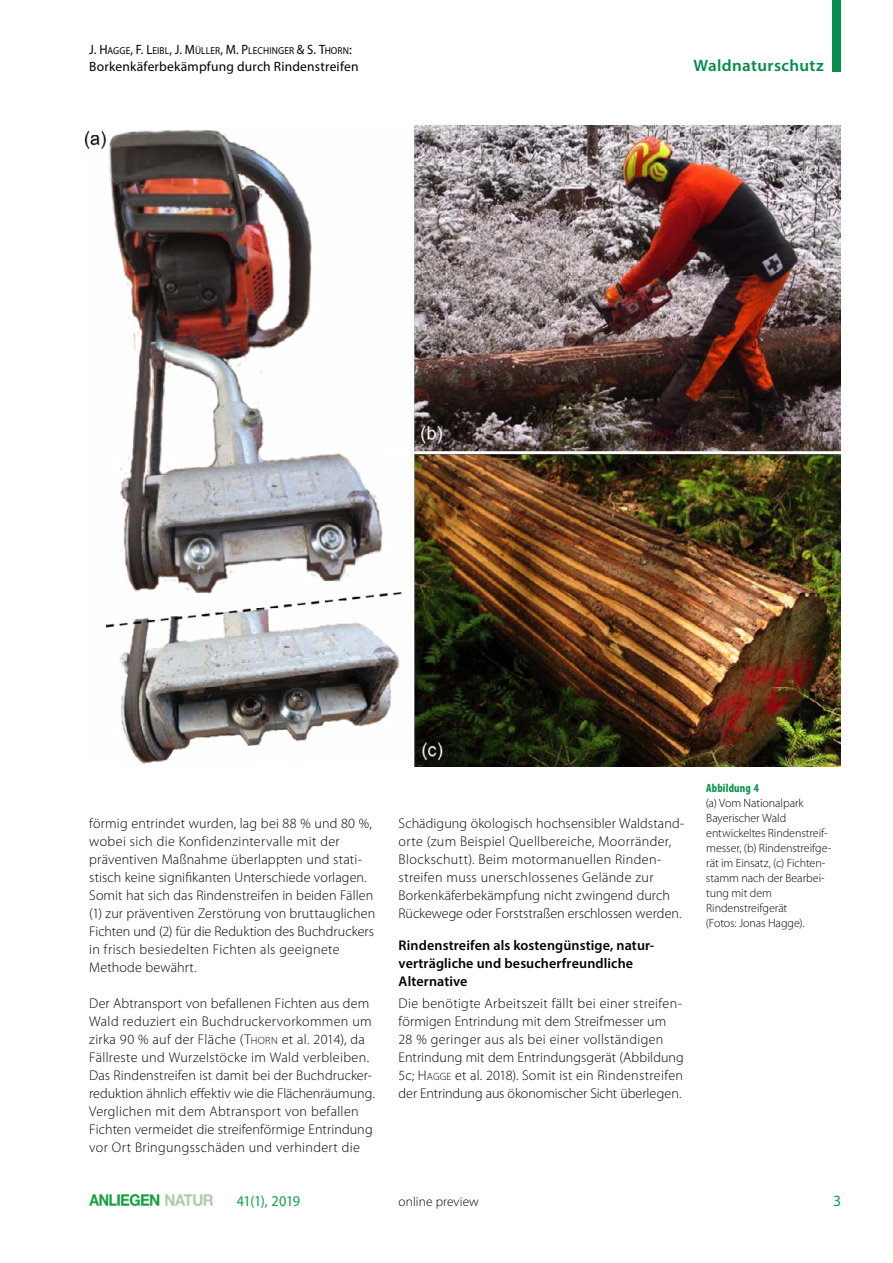
<style>
.page{position:relative;width:893px;height:1263px;background:#fff}
.page>*{position:absolute;margin:0;border:0;box-sizing:border-box;transform-origin:0 0}
.t1{font:600 16.5px "Myriad Pro";letter-spacing:.02em;color:#008c4a}
.t2{font:15.75px "Myriad Pro";color:#0aa245}
.t3{font:15px "Myriad Pro";letter-spacing:-.025em;color:#0aa245;scale:.95 1}
.P1__Fließtext_2Sp{font:300 14.1px/18px "Myriad Pro";letter-spacing:.01em;color:#000}
.P1__Fließtext_2Sp-2{font:600 14.1px/18px "Myriad Pro";letter-spacing:.01em;color:#000}
.t4{font:13.5px "Myriad Pro";letter-spacing:.015em;color:#000}
.t5{font:300 13.35px "Myriad Pro";letter-spacing:.005em;color:#000}
.P5__Bildlegende{font:300 12px/15px "Myriad Pro";letter-spacing:-.005em;color:#000}
.t6{font:10.2px "Myriad Pro";letter-spacing:.015em;color:#000;scale:.93 1}
.s1{font-size:13.5px}
.s2{font-style:inherit}
.s3{font-size:10.65px}
.s4{font-weight:700;font-stretch:condensed;color:#009241}
</style>
<div class="page">
<img style="left:84px;top:126px;width:756px;height:640px">
<hr style="left:411px;top:111px;width:3px;height:675px;background:#fff">
<hr style="left:384px;top:451px;width:467px;height:3px;background:#fff">
<div style="left:833px;top:0;width:8px;height:72px;background:#088f4f"></div>
<img style="left:89px;top:1194px;width:123px;height:12px">
<p class="t6" style="left:89px;top:45px;width:284px"><span class="s1">J.</span> <span class="s1">H</span>AGGE<span class="s1">, F.</span> <span class="s1">L</span>EIBL<span class="s1">, J.</span> <span class="s1">M</span>ÜLL ER<span class="s1">, M.</span> <span class="s1">P</span>LECHINGER <span class="s1">&amp; S.</span> <span class="s1">T</span>HORN<span class="s1">:</span></p>
<p class="t4" style="left:89px;top:58px;width:271px">Borkenkäferbekämpfung durch Rindenstreifen</p>
<p class="t1" style="left:693px;top:55px;width:132px">Waldnaturschutz</p>
<p class="P1__Fließtext_2Sp" style="left:89px;top:814px;width:287px">förmig entrindet wurden, lag bei 88 % und 80 %, wobei sich die Konfidenzintervalle mit der präventiven Maßnahme überlappten und stati&shy;stisch keine signifikanten Unterschiede vorlagen.<br>Somit hat sich das Rindenstreifen in beiden Fällen (1) zur präventiven Zerstörung von bruttauglichen Fichten und (2) für die Reduktion des Buchdruckers in frisch besiedelten Fichten als geeignete Methode bewährt.</p>
<p class="P1__Fließtext_2Sp" style="left:89px;top:994px;width:287px">Der Abtransport von befallenen Fichten aus dem Wald reduziert ein Buchdruckervorkommen um zirka 90 % auf der Fläche (<span class="s2">T</span><span class="s3">HORN</span> et al. 2014), da Fällreste und Wurzelstöcke im Wald verbleiben.<br>Das Rindenstreifen ist damit bei der Buchdrucker&shy;reduktion ähnlich effektiv wie die Flächenräumung.<br>Verglichen mit dem Abtransport von befallen Fichten vermeidet die streifenförmige Entrindung vor Ort Bringungsschäden und verhindert die</p>
<p class="P1__Fließtext_2Sp" style="left:399px;top:814px;width:287px">Schädigung ökologisch hochsensibler Waldstand&shy;orte (zum Beispiel Quellbereiche, Moorränder, Blockschutt). Beim motormanuellen Rinden&shy;streifen muss unerschlossenes Gelände zur Borkenkäferbekämpfung nicht zwingend durch Rückewege oder Forststraßen erschlossen werden.</p>
<p class="P1__Fließtext_2Sp-2" style="left:399px;top:935px;width:257px">Rindenstreifen als kostengünstige, natur&shy;verträgliche und besucherfreundliche<br>Alternative</p>
<p class="P1__Fließtext_2Sp" style="left:399px;top:994px;width:287px">Die benötigte Arbeitszeit fällt bei einer streifen&shy;förmigen Entrindung mit dem Streifmesser um<br>28 % geringer aus als bei einer vollständigen Entrindung mit dem Entrindungsgerät (Abbildung 5c; <span class="s2">H</span><span class="s3">AGGE</span> et al. 2018). Somit ist ein Rindenstreifen der Entrindung aus ökonomischer Sicht überlegen.</p>
<p class="P5__Bildlegende" style="left:706px;top:780px;width:127px"><span class="s4">Abbildung 4<br></span>(a) Vom Nationalpark<br>Bayerischer Wald entwickeltes Rindenstreif&shy;messer, (b) Rindenstreifge&shy;rät im Einsatz, (c) Fichten&shy;stamm nach der Bearbei&shy;tung mit dem<br>Rindenstreifgerät<br>(Fotos: Jonas Hagge).</p>
<p class="t3" style="left:237px;top:1191px;width:68px">41(1), 2019</p>
<p class="t2" style="left:833px;top:1191px;width:10px">3</p>
<p class="t5" style="left:399px;top:1194px;width:82px">online preview</p>
</div>
